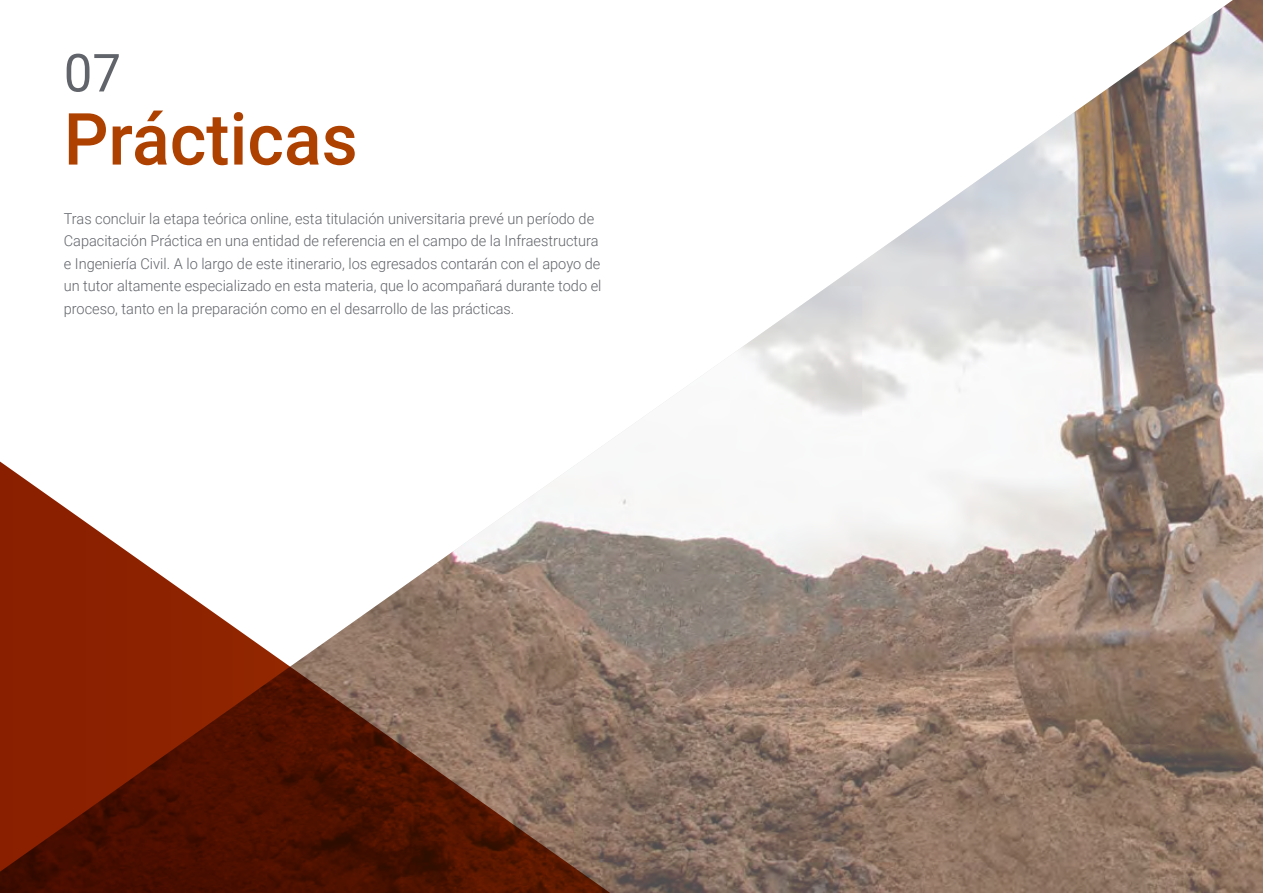
<style>
.page{position:relative;width:1263px;height:893px;background:#fff}
.page>*{position:absolute;margin:0;border:0;box-sizing:border-box;transform-origin:0 0}
.t1{font:500 72px "Roboto";color:#ae4000}
.t2{font:52.5px "Roboto";color:#61646a}
.t3{font:300 15px/22.5px "Roboto";color:#61646a}
</style>
<div class="page">
<img style="left:604px;top:0;width:659px;height:893px">
<svg style="left:0;top:446px;width:640px;height:447px"></svg>
<h2 class="t2" style="left:64px;top:36px;width:59px">07</h2>
<h1 class="t1" style="left:64px;top:89px;width:295px">Prácticas</h1>
<p class="t3" style="left:64px;top:207px;width:539px">Tras concluir la etapa teórica online, esta titulación universitaria prevé un período de Capacitación Práctica en una entidad de referencia en el campo de la Infraestructura e Ingeniería Civil. A lo largo de este itinerario, los egresados contarán con el apoyo de un tutor altamente especializado en esta materia, que lo acompañará durante todo el proceso, tanto en la preparación como en el desarrollo de las prácticas.</p>
</div>
